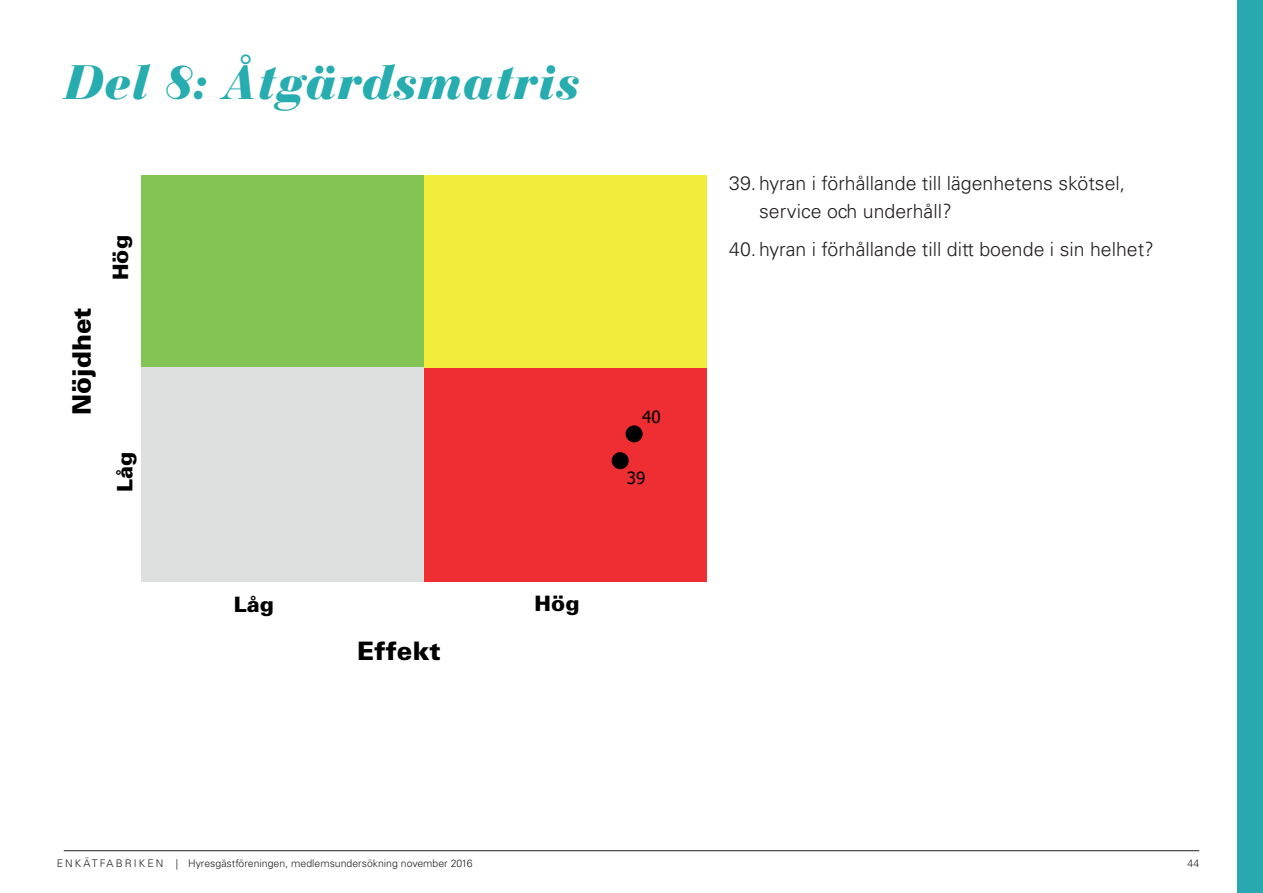
<style>
.page{position:relative;width:1263px;height:893px;background:#fff}
.page>*{position:absolute;margin:0;border:0;box-sizing:border-box;transform-origin:0 0}
.kapitelrubrik_ej_bok{font:italic 900 48px "Bauer Bodoni Std";color:#27acb0}
.t1{font:900 25.5px "Univers LT Std";color:#000001}
.t2{font:900 21.3px "Univers LT Std";color:#000001}
.t3{font:300 19.5px/28.5px "Univers LT Std";color:#231f20}
.t4{font:16.95px "Tahoma";color:#000001}
.t5{font:300 10.5px "Univers LT Std";color:#231f20}
</style>
<div class="page">
<hr style="left:64px;top:850px;width:1135px;height:1px;background:#231f20">
<div style="left:1237px;top:0;width:26px;height:893px;background:#29a9af"></div>
<div style="left:141px;top:176px;width:565px;height:405px;background:#dedfdf"></div>
<div style="left:424px;top:368px;width:282px;height:213px;background:#ee2e33"></div>
<div style="left:424px;top:176px;width:282px;height:192px;background:#f2ec3b"></div>
<div style="left:141px;top:176px;width:283px;height:191px;background:#83c555"></div>
<div style="left:612px;top:453px;width:16px;height:16px;background:#000001;border-radius:50%"></div>
<div style="left:612px;top:452px;width:17px;height:17px;border:1px solid #000001;border-radius:50%"></div>
<div style="left:626px;top:426px;width:16px;height:16px;background:#000001;border-radius:50%"></div>
<div style="left:626px;top:425px;width:17px;height:17px;border:1px solid #000001;border-radius:50%"></div>
<p class="kapitelrubrik_ej_bok" style="left:64px;top:53px;width:518px">Del 8: Åtgärdsmatris</p>
<p class="t1" style="left:66px;top:415px;width:109px;rotate:-90deg">Nöjdhet</p>
<p class="t2" style="left:107px;top:280px;width:46px;rotate:-90deg">Hög</p>
<p class="t2" style="left:111px;top:492px;width:42px;rotate:-90deg">Låg</p>
<p class="t2" style="left:234px;top:591px;width:42px">Låg</p>
<p class="t2" style="left:535px;top:590px;width:46px">Hög</p>
<p class="t1" style="left:357px;top:635px;width:85px">Effekt</p>
<p class="t4" style="left:642px;top:405px;width:20px">40</p>
<p class="t4" style="left:627px;top:467px;width:20px">39</p>
<p class="t3" style="left:759px;top:169px;width:368px;text-indent:-30px">39.hyran i förhållande till lägenhetens skötsel, service och underhåll?</p>
<p class="t3" style="left:729px;top:235px;width:426px">40.hyran i förhållande till ditt boende i sin helhet?</p>
<p class="t5" style="left:57px;top:857px;width:417px">E N K ÄT FA B R I K E N | Hyresgästföreningen, medlemsundersökning november 2016</p>
<p class="t5" style="left:1187px;top:857px;width:13px">44</p>
</div>
